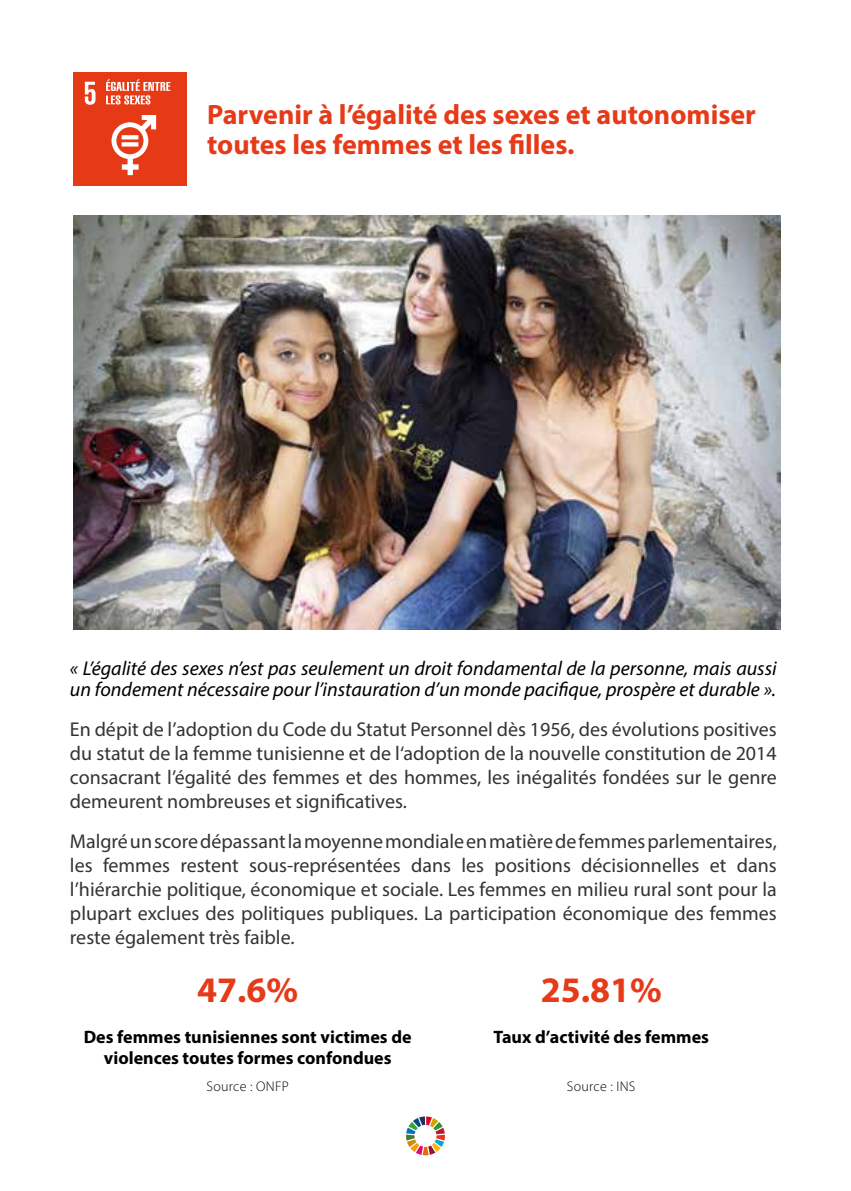
<style>
.page{position:relative;width:851px;height:1191px;background:#fff}
.page>*{position:absolute;margin:0;border:0;box-sizing:border-box;transform-origin:0 0}
.t1{font:700 36px "Myriad Pro";color:#e63a18}
.t2{font:700 28px/30.2px "Myriad Pro";color:#e63a18}
.t3{font:20px/24px "Myriad Pro";color:#333;text-align:justify}
.t4{font:italic 20px/21.6px "Myriad Pro";color:#000}
.t5{font:700 18px/21.6px "Myriad Pro";color:#000;text-align:center}
.t6{font:300 14px "Myriad Pro";letter-spacing:.02em;color:#000}
</style>
<div class="page">
<div style="left:74px;top:72px;width:113px;height:113px;background:#e63915"></div>
<svg style="left:85px;top:82px;width:10px;height:23px"></svg>
<svg style="left:111px;top:115px;width:45px;height:60px"></svg>
<svg style="left:122px;top:135px;width:16px;height:4px"></svg>
<div style="left:122px;top:142px;width:16px;height:5px;background:#fff"></div>
<svg style="left:106px;top:79px;width:64px;height:25px"></svg>
<img style="left:74px;top:215px;width:706px;height:414px">
<svg style="left:406px;top:1116px;width:39px;height:39px"></svg>
<h2 class="t2" style="left:207px;top:99px;width:550px">Parvenir à l’égalité des sexes et autonomiser toutes les femmes et les filles.</h2>
<p class="t4" style="left:70px;top:657px;width:708px">« L’égalité des sexes n’est pas seulement un droit fondamental de la personne, mais aussi un fondement nécessaire pour l’instauration d’un monde pacifique, prospère et durable ».</p>
<p class="t3" style="left:70px;top:717px;width:708px">En dépit de l’adoption du Code du Statut Personnel dès 1956, des évolutions positives du statut de la femme tunisienne et de l‘adoption de la nouvelle constitution de 2014 consacrant l’égalité des femmes et des hommes, les inégalités fondées sur le genre demeurent nombreuses et significatives.</p>
<p class="t3" style="left:70px;top:829px;width:708px">Malgré un score dépassant la moyenne mondiale en matière de femmes parlementaires, les femmes restent sous-représentées dans les positions décisionnelles et dans l’hiérarchie politique, économique et sociale. Les femmes en milieu rural sont pour la plupart exclues des politiques publiques. La participation économique des femmes reste également très faible.</p>
<h1 class="t1" style="left:197px;top:966px;width:102px">47.6%</h1>
<h1 class="t1" style="left:540px;top:966px;width:122px">25.81%</h1>
<p class="t5" style="left:84px;top:1025px;width:329px">Des femmes tunisiennes sont victimes de violences toutes formes confondues</p>
<p class="t5" style="left:493px;top:1025px;width:217px">Taux d’activité des femmes</p>
<p class="t6" style="left:206px;top:1078px;width:84px">Source : ONFP</p>
<p class="t6" style="left:567px;top:1078px;width:70px">Source : INS</p>
</div>
